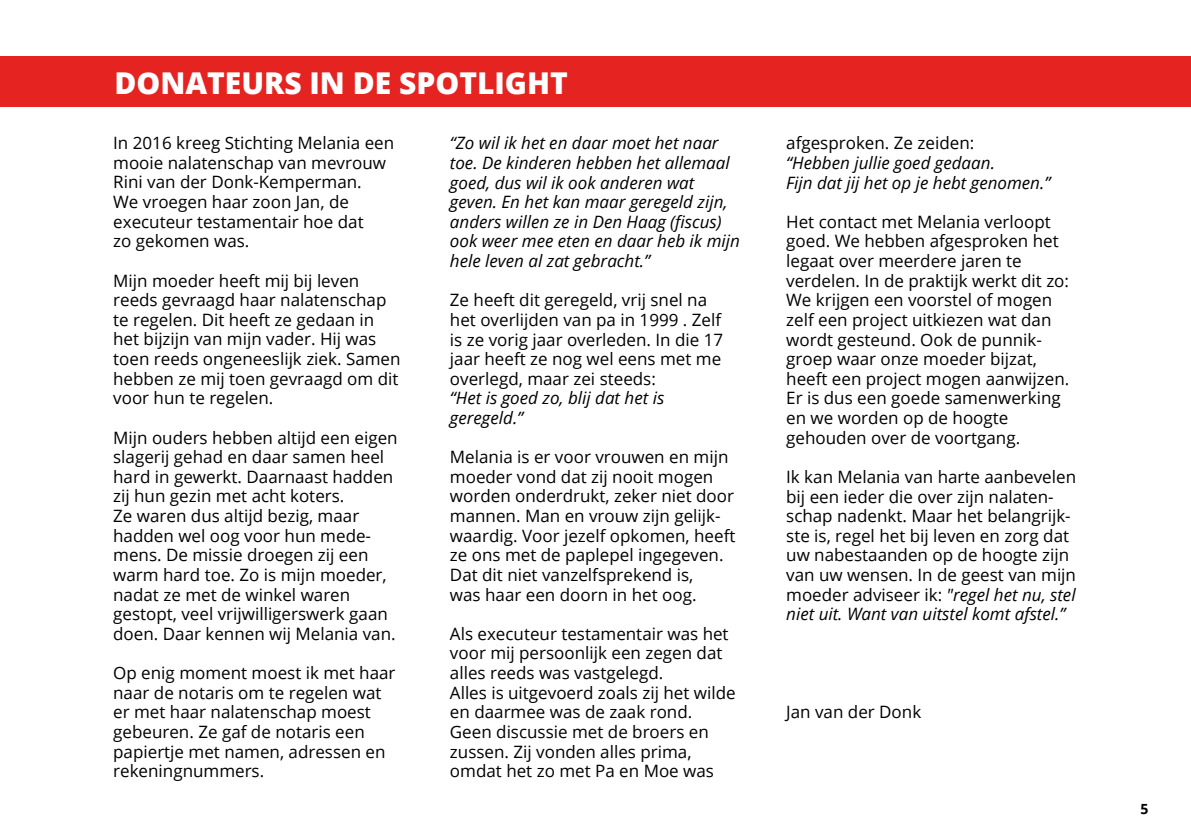
<style>
.page{position:relative;width:1191px;height:840px;background:#fff}
.page>*{position:absolute;margin:0;border:0;box-sizing:border-box;transform-origin:0 0}
.t1{font:800 30px "Open Sans";color:#fff}
.t2{font:17px/19.6px "Open Sans";color:#000}
.t3{font:italic 17px/19.6px "Open Sans";color:#000}
.t4{font:700 14px "Open Sans";color:#000}
.s1{font-style:italic}
</style>
<div class="page">
<div style="left:0;top:56px;width:1191px;height:50px;background:#e52321"></div>
<h1 class="t1" style="left:114px;top:62px;width:455px">DONATEURS IN DE SPOTLIGHT</h1>
<p class="t2" style="left:113px;top:133px;width:282px">In 2016 kreeg Stichting Melania een mooie nalatenschap van mevrouw<br>Rini van der Donk-Kemperman.<br>We vroegen haar zoon Jan, de executeur testamentair hoe dat<br>zo gekomen was.</p>
<p class="t2" style="left:113px;top:270px;width:289px">Mijn moeder heeft mij bij leven reeds gevraagd haar nalatenschap te regelen. Dit heeft ze gedaan in het bijzijn van mijn vader. Hij was toen reeds ongeneeslijk ziek. Samen hebben ze mij toen gevraagd om dit voor hun te regelen.</p>
<p class="t2" style="left:113px;top:427px;width:286px">Mijn ouders hebben altijd een eigen slagerij gehad en daar samen heel hard in gewerkt. Daarnaast hadden zij hun gezin met acht koters.<br>Ze waren dus altijd bezig, maar hadden wel oog voor hun mede&shy;mens. De missie droegen zij een warm hard toe. Zo is mijn moeder, nadat ze met de winkel waren gestopt, veel vrijwilligerswerk gaan doen. Daar kennen wij Melania van.</p>
<p class="t2" style="left:113px;top:662px;width:284px">Op enig moment moest ik met haar naar de notaris om te regelen wat er met haar nalatenschap moest gebeuren. Ze gaf de notaris een papiertje met namen, adressen en rekeningnummers.</p>
<p class="t3" style="left:450px;top:133px;width:291px">“Zo wil ik het en daar moet het naar toe. De kinderen hebben het allemaal goed, dus wil ik ook anderen wat geven. En het kan maar geregeld zijn, anders willen ze in Den Haag (fiscus) ook weer mee eten en daar heb ik mijn hele leven al zat gebracht.”</p>
<p class="t2" style="left:450px;top:290px;width:275px">Ze heeft dit geregeld, vrij snel na het overlijden van pa in 1999 . Zelf is ze vorig jaar overleden. In die 17 jaar heeft ze nog wel eens met me overlegd, maar zei steeds:</p>
<p class="t3" style="left:450px;top:388px;width:216px">“Het is goed zo, blij dat het is geregeld.”</p>
<p class="t2" style="left:450px;top:446px;width:287px">Melania is er voor vrouwen en mijn moeder vond dat zij nooit mogen worden onderdrukt, zeker niet door mannen. Man en vrouw zijn gelijk&shy;waardig. Voor jezelf opkomen, heeft ze ons met de paplepel ingegeven.<br>Dat dit niet vanzelfsprekend is,<br>was haar een doorn in het oog.</p>
<p class="t2" style="left:450px;top:623px;width:287px">Als executeur testamentair was het voor mij persoonlijk een zegen dat alles reeds was vastgelegd.<br>Alles is uitgevoerd zoals zij het wilde en daarmee was de zaak rond.<br>Geen discussie met de broers en zussen. Zij vonden alles prima, omdat het zo met Pa en Moe was</p>
<p class="t2" style="left:786px;top:133px;width:190px">afgesproken. Ze zeiden:</p>
<p class="t3" style="left:786px;top:152px;width:266px">“Hebben jullie goed gedaan.<br>Fijn dat jij het op je hebt genomen.”</p>
<p class="t2" style="left:786px;top:211px;width:285px">Het contact met Melania verloopt goed. We hebben afgesproken het legaat over meerdere jaren te verdelen. In de praktijk werkt dit zo:<br>We krijgen een voorstel of mogen zelf een project uitkiezen wat dan wordt gesteund. Ook de punnik&shy;groep waar onze moeder bijzat, heeft een project mogen aanwijzen.<br>Er is dus een goede samenwerking en we worden op de hoogte gehouden over de voortgang.</p>
<p class="t2" style="left:786px;top:466px;width:291px">Ik kan Melania van harte aanbevelen bij een ieder die over zijn nalaten&shy;schap nadenkt. Maar het belangrijk&shy;ste is, regel het bij leven en zorg dat uw nabestaanden op de hoogte zijn van uw wensen. In de geest van mijn moeder adviseer ik: <span class="s1">"regel het nu, stel niet uit. Want van uitstel komt afstel.”</span></p>
<p class="t2" style="left:786px;top:701px;width:137px">Jan van der Donk</p>
<p class="t4" style="left:1140px;top:798px;width:9px">5</p>
</div>
